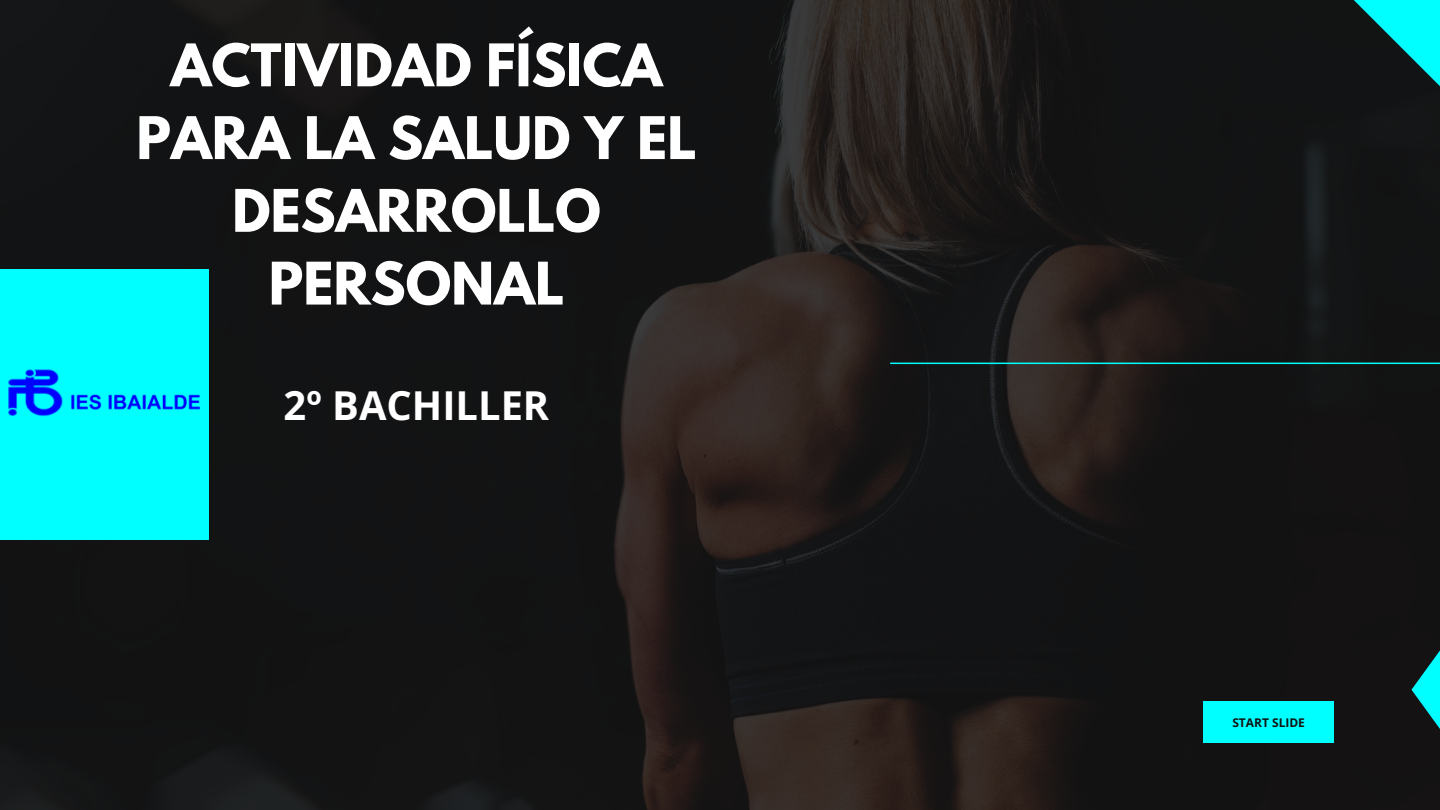
<style>
.page{position:relative;width:1440px;height:810px;background:#fff}
.page>*{position:absolute;margin:0;border:0;box-sizing:border-box;transform-origin:0 0}
.t1{font:700 52px/72.8px "League Spartan";color:#fff;text-align:center}
.t2{font:700 39.9px "Open Sans";color:#fff}
.t3{font:700 12px "Open Sans";color:#121212}
</style>
<div class="page">
<img style="left:0;top:0;width:1440px;height:810px">
<svg style="left:1344px;top:0;width:96px;height:97px;background:#0a7070"></svg>
<svg style="left:1411px;top:650px;width:29px;height:79px;background:#0a8586"></svg>
<div style="left:0;top:269px;width:209px;height:270px;background:#0ff"></div>
<div style="left:1203px;top:701px;width:131px;height:42px;background:#0ff"></div>
<hr style="left:890px;top:363px;width:550px;height:1px;background:#0ff">
<img style="left:8px;top:348px;width:206px;height:83px">
<p class="t1" style="left:136px;top:36px;width:562px">ACTIVIDAD FÍSICA<br>PARA LA SALUD Y EL<br>DESARROLLO<br>PERSONAL</p>
<p class="t2" style="left:284px;top:378px;width:267px">2º BACHILLER</p>
<h1 class="t3" style="left:1232px;top:714px;width:74px">START SLIDE</h1>
</div>
